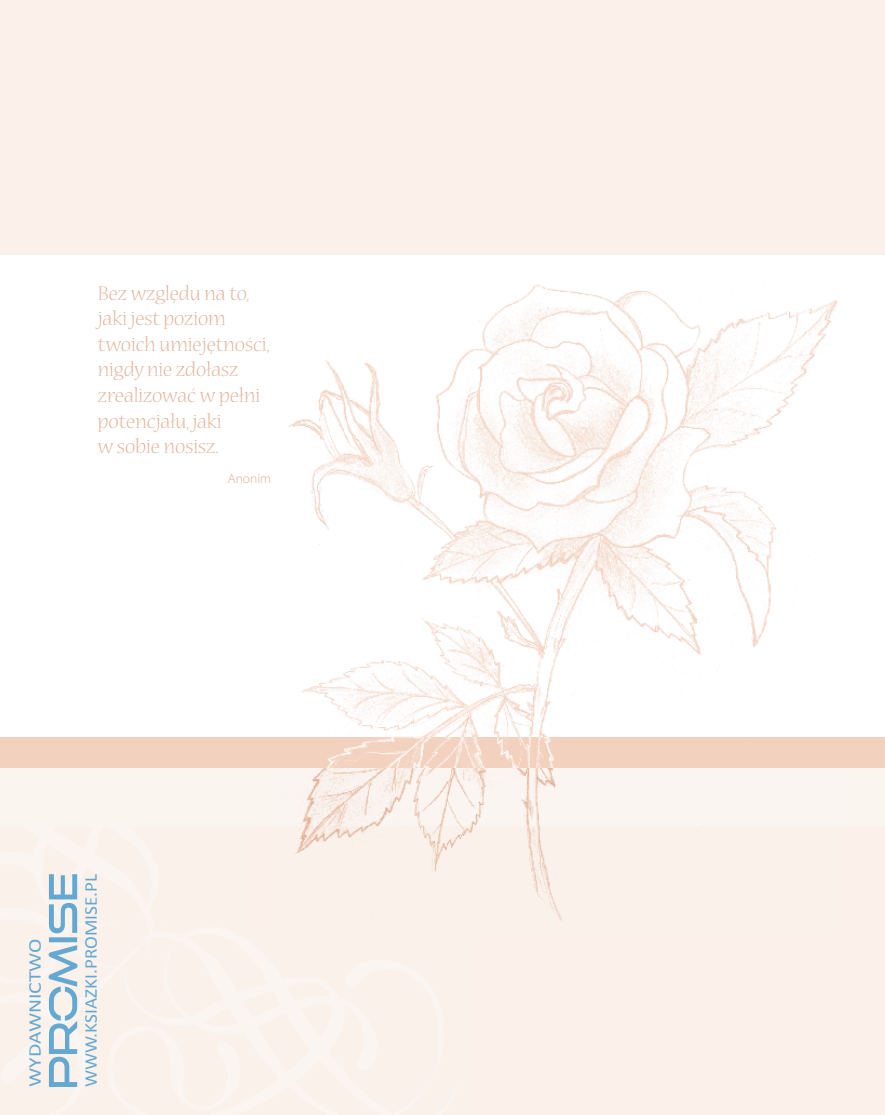
<style>
.page{position:relative;width:885px;height:1115px;background:#fff}
.page>*{position:absolute;margin:0;border:0;box-sizing:border-box;transform-origin:0 0}
.t1{font:300 21.75px/25.5px "Nueva Std";color:#e1ae93}
.t2{font:18px "Calibri";color:#0077c0;scale:1.07 1}
.t3{font:18px "Calibri";color:#0077c0;scale:1.2 1}
.t4{font:300 13.5px "Myriad Pro";color:#e1ae93}
</style>
<div class="page">
<div style="left:0;top:0;width:884px;height:1114px;background:#fbf0ea"></div>
<div style="left:0;top:256px;width:884px;height:484px;background:#fff"></div>
<div style="left:0;top:765px;width:884px;height:60px;background:#fbf5f0"></div>
<div style="left:0;top:737px;width:884px;height:30px;background:#f2d1be"></div>
<hr style="left:884px;top:737px;width:1px;height:30px;background:#f2d1be">
<img style="left:288px;top:284px;width:550px;height:453px">
<img style="left:278px;top:767px;width:565px;height:58px">
<img style="left:294px;top:826px;width:269px;height:95px">
<svg style="left:49px;top:874px;width:29px;height:212px"></svg>
<p class="t1" style="left:98px;top:281px;width:173px">Bez względu na to, jaki jest poziom twoich umiejętności, nigdy nie zdołasz zrealizować w pełni potencjału, jaki<br>w sobie nosisz.</p>
<p class="t4" style="left:228px;top:470px;width:45px">Anonim</p>
<p class="t3" style="left:24px;top:1086px;width:125px;rotate:-90deg">WYDAWNICTWO</p>
<p class="t2" style="left:79px;top:1086px;width:200px;rotate:-90deg">WWW.KSIAZKI.PROMISE.PL</p>
</div>
